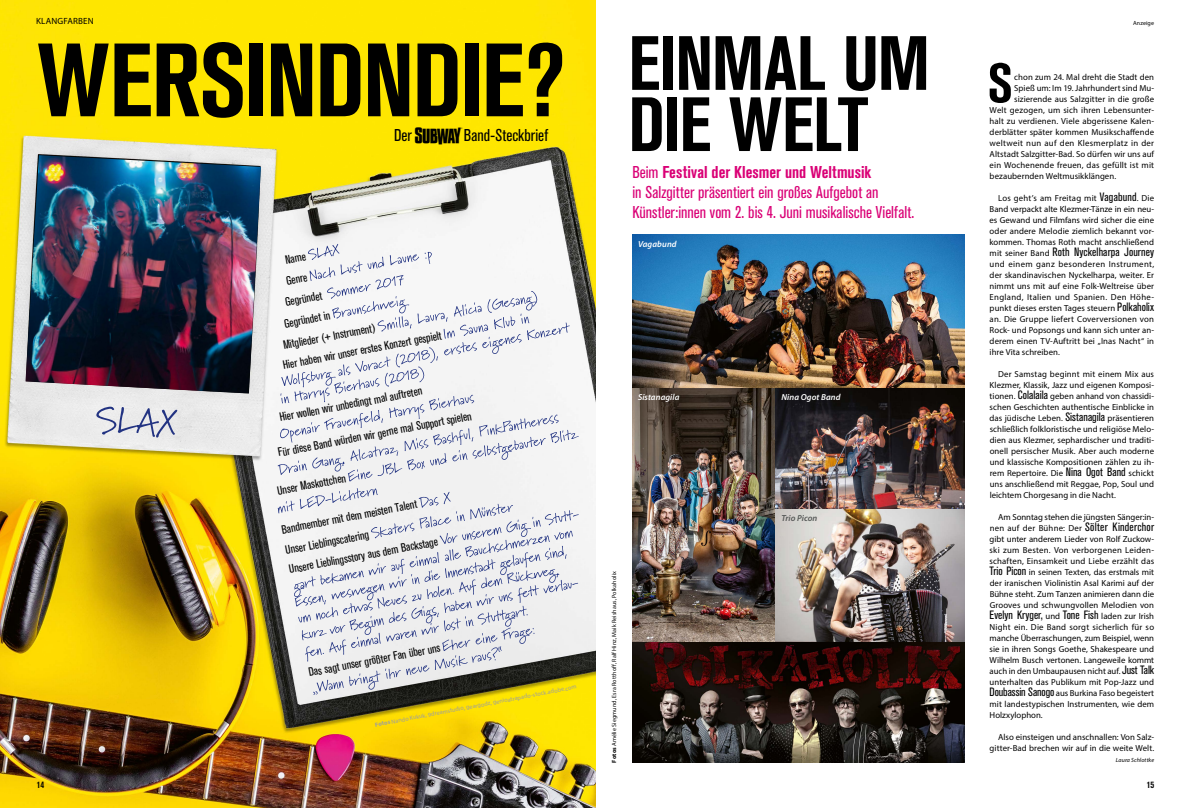
<style>
.page{position:relative;width:1191px;height:808px;background:#fff}
.page>*{position:absolute;margin:0;border:0;box-sizing:border-box;transform-origin:0 0}
.t1{font:700 condensed 103px "Akzidenz Grotesk BQ";letter-spacing:-.02em;color:#000}
.t2{font:700 condensed 76px/61.2px "Akzidenz Grotesk BQ";letter-spacing:-.015em;color:#000}
.t3{font:700 condensed 54.7px "Akzidenz Grotesk BQ";color:#000}
.t4{font:condensed 17px/20px "Akzidenz Grotesk BQ";color:#da0076}
.t5{font:condensed 17px "Akzidenz Grotesk BQ";color:#000}
.t6{font:condensed 12px/20.2px "Akzidenz Grotesk BQ";letter-spacing:.005em;color:#000}
.t7{font:700 condensed 9.5px "Akzidenz Grotesk BQ";color:#000}
.t8{font:9px "Myriad Pro";letter-spacing:.02em;color:#000}
.t9{font:8.8px/11px "Myriad Pro";letter-spacing:.005em;color:#000;text-align:justify}
.t10{font:8.8px "Myriad Pro";letter-spacing:.03em;color:#000}
.t11{font:italic 600 8.8px "Myriad Pro";letter-spacing:.01em;color:#fff}
.t12{font:italic 600 8.8px "Myriad Pro";color:#555756}
.t13{font:6px "Myriad Pro";letter-spacing:.015em;color:#000}
.t14{font:6px "Myriad Pro";color:#9d9e9e}
.t15{font:italic 6px "Myriad Pro";letter-spacing:.015em;color:#000}
.s1{font-family:"SUBWAY Logos";font-stretch:normal}
.s2{font-weight:700}
.s3{font-family:"Akzidenz Grotesk BQ";font-stretch:condensed;font-size:12px}
.s4{font-family:"Myriad Pro";font-stretch:normal;font-size:8.8px}
</style>
<div class="page">
<img style="left:0;top:0;width:595px;height:808px">
<img style="left:632px;top:234px;width:332px;height:529px">
<svg style="left:278px;top:244px;width:301px;height:238px"></svg>
<svg style="left:278px;top:488px;width:301px;height:207px"></svg>
<img style="left:26px;top:155px;width:235px;height:238px">
<svg style="left:96px;top:406px;width:81px;height:32px;background:#c6c9d7"></svg>
<p class="t8" style="left:36px;top:16px;width:59px">KLANGFARBEN</p>
<h1 class="t1" style="left:37px;top:22px;width:529px">WERSINDNDIE?</h1>
<h3 class="t5" style="left:394px;top:126px;width:156px">Der <span class="s1">S</span> Band-Steckbrief</h3>
<h3 class="t6" style="left:283px;top:250px;width:22px;rotate:-11deg">Name</h3>
<h3 class="t6" style="left:284px;top:271px;width:23px;rotate:-11deg">Genre</h3>
<h3 class="t6" style="left:283px;top:293px;width:39px;rotate:-11deg">Gegründet</h3>
<h3 class="t6" style="left:282px;top:314px;width:48px;rotate:-11deg">Gegründet in</h3>
<h3 class="t6" style="left:281px;top:335px;width:95px;rotate:-11deg">Mitglieder (+ Instrument)</h3>
<h3 class="t6" style="left:281px;top:356px;width:163px;rotate:-11deg">Hier haben wir unser erstes Konzert gespielt</h3>
<h3 class="t6" style="left:278px;top:408px;width:146px;rotate:-11deg">Hier wollen wir unbedingt mal auftreten</h3>
<h3 class="t6" style="left:276px;top:443px;width:198px;rotate:-11deg">Für diese Band würden wir gerne mal Support spielen</h3>
<h3 class="t6" style="left:275px;top:481px;width:71px;rotate:-11deg">Unser Maskottchen</h3>
<h3 class="t6" style="left:280px;top:520px;width:153px;rotate:-11deg">Bandmember mit dem meisten Talent<br>Unser Lieblingscatering<br>Unsere Lieblingsstory aus dem Backstage</h3>
<h3 class="t6" style="left:307px;top:663px;width:135px;rotate:-11deg">Das sagt unser größter Fan über uns</h3>
<p class="t14" style="left:374px;top:721px;width:206px;rotate:-11deg"><span class="s2">Fotos</span> Nando Kukuk, 9dreamstudio, geargodz, genioatrapado-stock.adobe.com</p>
<h2 class="t2" style="left:628px;top:33px;width:303px">EINMAL UM<br>DIE WELT</h2>
<h3 class="t4" style="left:632px;top:163px;width:283px">Beim <span class="s2">Festival der Klesmer und Weltmusik<br></span>in Salzgitter präsentiert ein großes Aufgebot an<br>Künstler:innen vom 2. bis 4. Juni musikalische Vielfalt.</h3>
<p class="t11" style="left:638px;top:238px;width:40px">Vagabund</p>
<p class="t11" style="left:638px;top:392px;width:43px">Sistanagila</p>
<p class="t11" style="left:781px;top:392px;width:60px">Nina Ogot Band</p>
<p class="t13" style="left:610px;top:763px;width:193px;rotate:-90deg"><span class="s2">Fotos</span> Amélie Siegmund, Esra Rotthoff, Ralf Hinz, Maik Reishaus, Polkaholix</p>
<p class="t12" style="left:781px;top:513px;width:37px">Trio Picon</p>
<p class="t13" style="left:1133px;top:19px;width:22px">Anzeige</p>
<h3 class="t3" style="left:987px;top:52px;width:27px">S</h3>
<p class="t9" style="left:1014px;top:72px;width:141px">chon zum 24. Mal dreht die Stadt den</p>
<p class="t9" style="left:1014px;top:83px;width:141px">Spieß um: Im 19. Jahrhundert sind Mu-</p>
<p class="t9" style="left:1014px;top:94px;width:141px">sizierende aus Salzgitter in die große</p>
<p class="t9" style="left:989px;top:105px;width:166px">Welt gezogen, um sich ihren Lebensunter-</p>
<p class="t9" style="left:989px;top:116px;width:166px">halt zu verdienen. Viele abgerissene Kalen-</p>
<p class="t9" style="left:989px;top:127px;width:166px">derblätter später kommen Musikschaffende</p>
<p class="t10" style="left:989px;top:138px;width:166px">weltweit nun auf den Klesmerplatz in der</p>
<p class="t9" style="left:989px;top:149px;width:166px">Altstadt Salzgitter-Bad. So dürfen wir uns auf</p>
<p class="t9" style="left:989px;top:160px;width:166px">ein Wochenende freuen, das gefüllt ist mit</p>
<p class="t9" style="left:989px;top:171px;width:128px">bezaubernden Weltmusikklängen.</p>
<p class="t9" style="left:989px;top:193px;width:166px;text-indent:9px">Los geht’s am Freitag mit <span class="s3">Vagabund</span>. Die Band verpackt alte Klezmer-Tänze in ein neu&shy;es Gewand und Filmfans wird sicher die eine oder andere Melodie ziemlich bekannt vor&shy;kommen. Thomas Roth macht anschließend</p>
<h3 class="t6" style="left:989px;top:242px;width:166px"><span class="s4">mit seiner Band</span> Roth Nyckelharpa Journey</h3>
<p class="t9" style="left:989px;top:259px;width:166px">und einem ganz besonderen Instrument, der skandinavischen Nyckelharpa, weiter. Er nimmt uns mit auf eine Folk-Weltreise über England, Italien und Spanien. Den Höhe&shy;punkt dieses ersten Tages steuern <span class="s3">Polkaholix </span>an. Die Gruppe liefert Coverversionen von Rock- und Popsongs und kann sich unter an&shy;derem einen TV-Auftritt bei „Inas Nacht“ in ihre Vita schreiben.</p>
<p class="t9" style="left:989px;top:369px;width:166px;text-indent:9px">Der Samstag beginnt mit einem Mix aus Klezmer, Klassik, Jazz und eigenen Komposi&shy;tionen. <span class="s3">Colalaila</span> geben anhand von chassidi&shy;schen Geschichten authentische Einblicke in das jüdische Leben. <span class="s3">Sistanagila</span> präsentieren schließlich folkloristische und religiöse Melo&shy;dien aus Klezmer, sephardischer und traditi&shy;onell persischer Musik. Aber auch moderne und klassische Kompositionen zählen zu ih&shy;rem Repertoire. Die <span class="s3">Nina Ogot Band</span> schickt uns anschließend mit Reggae, Pop, Soul und leichtem Chorgesang in die Nacht.</p>
<p class="t9" style="left:989px;top:512px;width:166px;text-indent:9px">Am Sonntag stehen die jüngsten Sänger:in&shy;nen auf der Bühne: Der <span class="s3">Sölter Kinderchor </span>gibt unter anderem Lieder von Rolf Zuckow&shy;ski zum Besten. Von verborgenen Leiden&shy;schaften, Einsamkeit und Liebe erzählt das <span class="s3">Trio Picon</span> in seinen Texten, das erstmals mit der iranischen Violinistin Asal Karimi auf der Bühne steht. Zum Tanzen animieren dann die Grooves und schwungvollen Melodien von</p>
<h3 class="t6" style="left:989px;top:605px;width:166px">Evelyn Kryger, <span class="s4">und</span> Tone Fish <span class="s4">laden zur Irish</span></h3>
<p class="t9" style="left:989px;top:622px;width:166px">Night ein. Die Band sorgt sicherlich für so manche Überraschungen, zum Beispiel, wenn sie in ihren Songs Goethe, Shakespeare und Wilhelm Busch vertonen. Langeweile kommt auch in den Umbaupausen nicht auf. <span class="s3">Just Talk </span>unterhalten das Publikum mit Pop-Jazz und <span class="s3">Doubassin Sanogo</span> aus Burkina Faso begeistert mit landestypischen Instrumenten, wie dem Holzxylophon.</p>
<p class="t9" style="left:989px;top:732px;width:166px;text-align:right">Also einsteigen und anschnallen: Von Salz&shy;gitter-Bad brechen wir auf in die weite Welt.</p>
<p class="t15" style="left:1115px;top:756px;width:40px">Laura Schlottke</p>
<p class="t7" style="left:37px;top:780px;width:9px">14</p>
<p class="t7" style="left:1146px;top:780px;width:9px">15</p>
</div>
